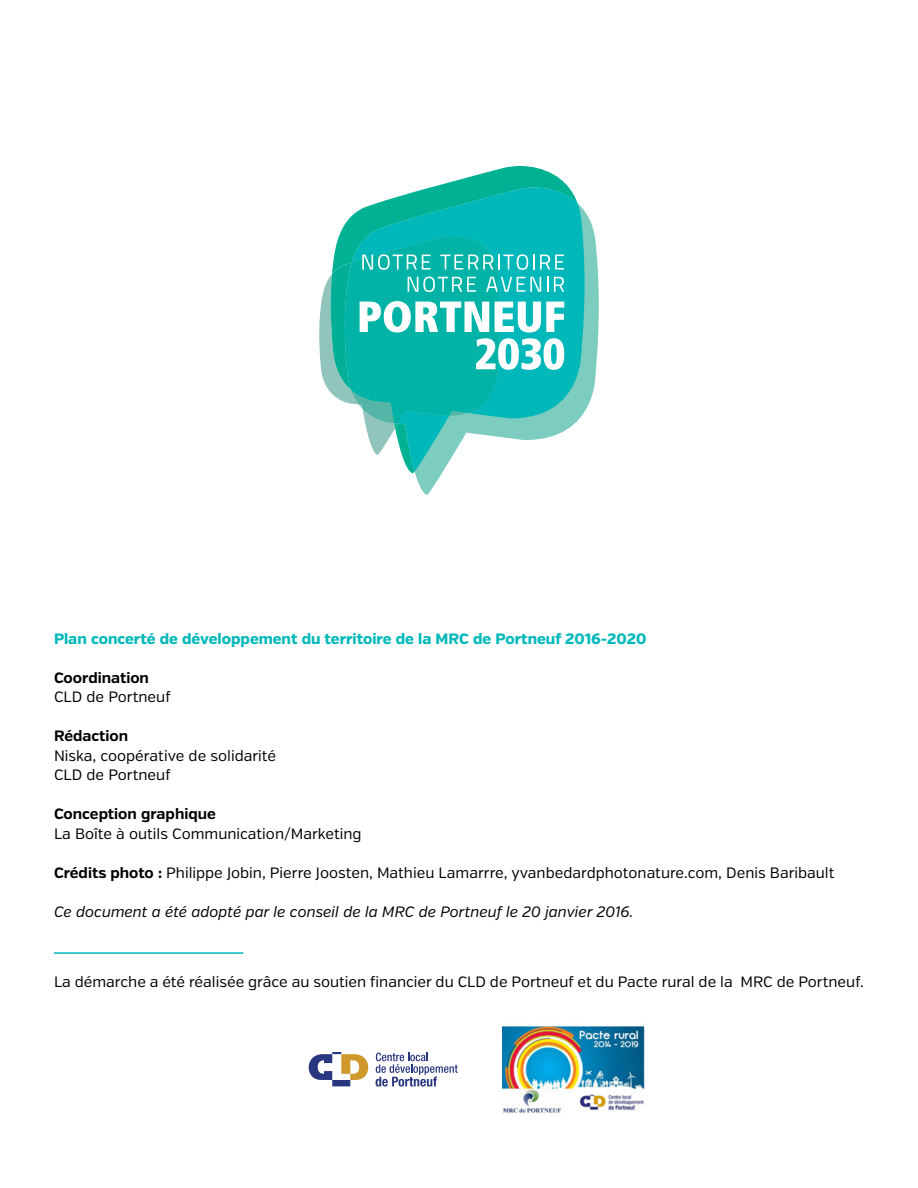
<style>
.page{position:relative;width:918px;height:1188px;background:#fff}
.page>*{position:absolute;margin:0;border:0;box-sizing:border-box;transform-origin:0 0}
.t1{font:15px/19.5px "Verb";color:#000}
.t2{font:800 15px "Verb";color:#00b8ba}
.t3{font:italic 15px "Verb";color:#000}
.t4{font:700 15px "Verb";color:#000}
.s1{font-weight:700}
</style>
<div class="page">
<hr style="left:54px;top:952px;width:189px;height:2px;background:#00b8ba">
<img style="left:503px;top:1026px;width:142px;height:87px">
<svg style="left:412px;top:217px;width:187px;height:278px"></svg>
<svg style="left:339px;top:166px;width:239px;height:307px"></svg>
<svg style="left:352px;top:188px;width:236px;height:284px;fill:#00b8ba"></svg>
<svg style="left:319px;top:236px;width:245px;height:219px"></svg>
<div style="left:332px;top:1080px;width:18px;height:6px;background:#293781"></div>
<svg style="left:309px;top:1052px;width:59px;height:28px"></svg>
<svg style="left:376px;top:1053px;width:82px;height:34px"></svg>
<p class="t2" style="left:54px;top:629px;width:594px">Plan concerté de développement du territoire de la MRC de Portneuf 2016-2020</p>
<p class="t4" style="left:54px;top:668px;width:97px">Coordination</p>
<p class="t1" style="left:54px;top:688px;width:118px">CLD de Portneuf</p>
<p class="t4" style="left:54px;top:727px;width:76px">Rédaction</p>
<p class="t1" style="left:54px;top:746px;width:224px">Niska, coopérative de solidarité<br>CLD de Portneuf</p>
<p class="t4" style="left:54px;top:805px;width:163px">Conception graphique</p>
<p class="t1" style="left:54px;top:824px;width:309px">La Boîte à outils Communication/Marketing</p>
<p class="t1" style="left:54px;top:863px;width:782px"><span class="s1">Crédits photo :</span> Philippe Jobin, Pierre Joosten, Mathieu Lamarrre, yvanbedardphotonature.com, Denis Baribault</p>
<p class="t3" style="left:54px;top:903px;width:581px">Ce document a été adopté par le conseil de la MRC de Portneuf le 20 janvier 2016.</p>
<p class="t1" style="left:54px;top:972px;width:811px">La démarche a été réalisée grâce au soutien financier du CLD de Portneuf et du Pacte rural de la MRC de Portneuf.</p>
</div>
